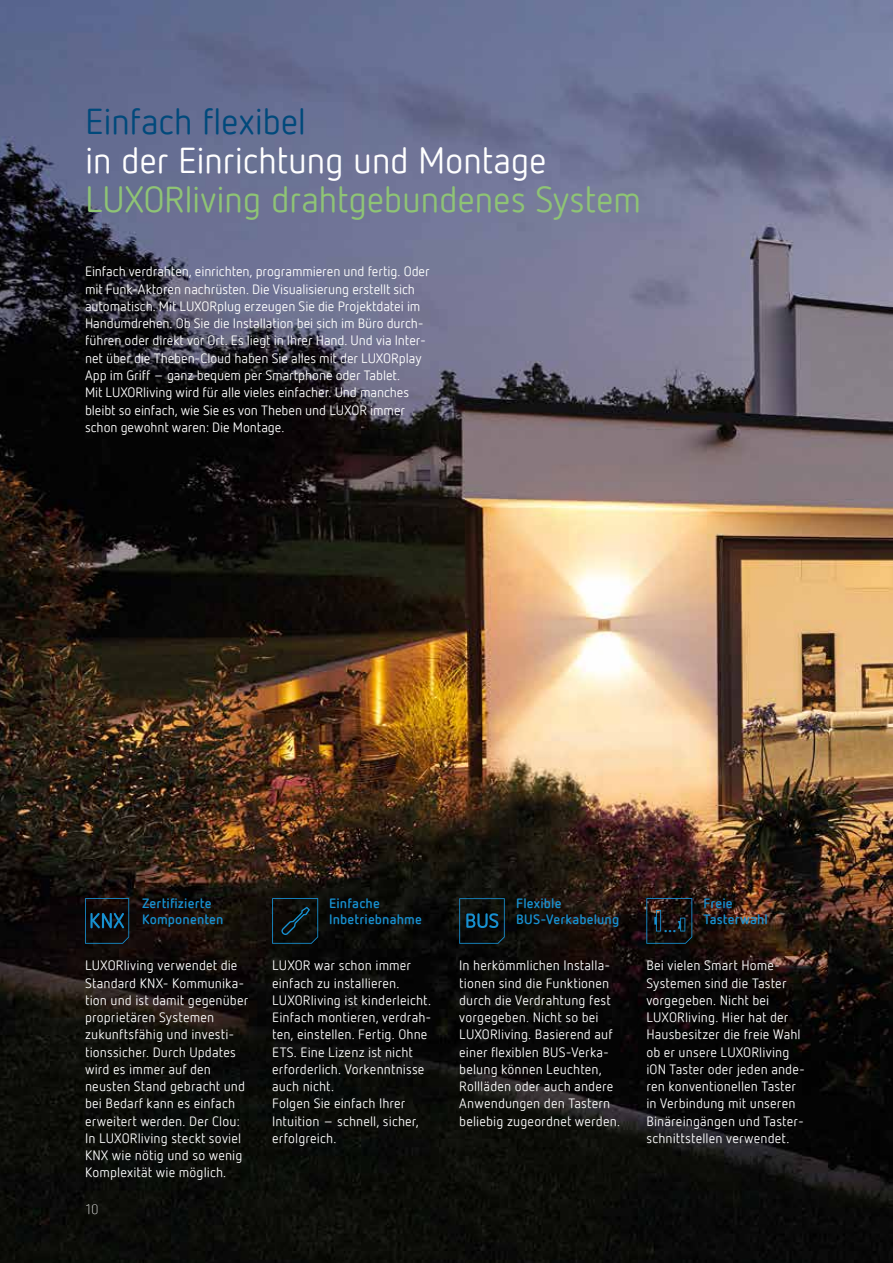
<style>
.page{position:relative;width:893px;height:1263px;background:#fff}
.page>*{position:absolute;margin:0;border:0;box-sizing:border-box;transform-origin:0 0}
.t1{font:36px "Netto Offc Pro";letter-spacing:-.01em;color:#8fc475}
.t2{font:36px "Netto Offc Pro";letter-spacing:-.01em;color:#fff}
.t3{font:36px "Netto Offc Pro";letter-spacing:-.005em;color:#00497b}
.t4{font:700 16.35px "Netto Offc Pro";color:#1790d0}
.t5{font:13.5px/17.2px "Netto Offc Pro";letter-spacing:.005em;color:#fff}
.t6{font:700 13.5px/16.5px "Netto Offc Pro";letter-spacing:.01em;color:#1790d0}
.t7{font:300 13.5px "Netto Offc Pro";color:#fff}
</style>
<div class="page">
<img style="left:0;top:0;width:893px;height:1263px">
<svg style="left:85px;top:898px;width:44px;height:46px;background:#11202b"></svg>
<svg style="left:272px;top:898px;width:46px;height:46px;background:#0e1b20"></svg>
<svg style="left:459px;top:898px;width:46px;height:46px;background:#0d232b"></svg>
<svg style="left:646px;top:898px;width:46px;height:46px;background:#1b1f23"></svg>
<h1 class="t3" style="left:85px;top:98px;width:223px">Einfach flexibel</h1>
<h1 class="t2" style="left:85px;top:137px;width:463px">in der Einrichtung und Montage</h1>
<h1 class="t1" style="left:85px;top:176px;width:558px">LUXORliving drahtgebundenes System</h1>
<p class="t5" style="left:85px;top:263px;width:346px">Einfach verdrahten, einrichten, programmieren und fertig. Oder mit Funk-Aktoren nachrüsten. Die Visualisierung erstellt sich automatisch. Mit LUXORplug erzeugen Sie die Projektdatei im Handumdrehen. Ob Sie die Installation bei sich im Büro durch&shy;führen oder direkt vor Ort. Es liegt in Ihrer Hand. Und via Inter&shy;net über die Theben-Cloud haben Sie alles mit der LUXORplay App im Griff – ganz bequem per Smartphone oder Tablet.<br>Mit LUXORliving wird für alle vieles einfacher. Und manches bleibt so einfach, wie Sie es von Theben und LUXOR immer schon gewohnt waren: Die Montage.</p>
<p class="t6" style="left:142px;top:894px;width:83px">Zertifizierte<br>Komponenten</p>
<p class="t5" style="left:85px;top:956px;width:165px">LUXORliving verwendet die<br>Standard KNX- Kommunika&shy;tion und ist damit gegenüber proprietären Systemen zukunftsfähig und investi&shy;tionssicher. Durch Updates wird es immer auf den neusten Stand gebracht und bei Bedarf kann es einfach erweitert werden. Der Clou:<br>In LUXORliving steckt soviel<br>KNX wie nötig und so wenig<br>Komplexität wie möglich.</p>
<p class="t7" style="left:85px;top:1201px;width:15px">10</p>
<p class="t6" style="left:329px;top:894px;width:94px">Einfache<br>Inbetriebnahme</p>
<p class="t5" style="left:272px;top:956px;width:161px">LUXOR war schon immer einfach zu installieren.<br>LUXORliving ist kinderleicht.<br>Einfach montieren, verdrah&shy;ten, einstellen. Fertig. Ohne<br>ETS. Eine Lizenz ist nicht erforderlich. Vorkenntnisse auch nicht.<br>Folgen Sie einfach Ihrer<br>Intuition – schnell, sicher, erfolgreich.</p>
<p class="t6" style="left:516px;top:894px;width:105px">Flexible<br>BUS-Verkabelung</p>
<p class="t5" style="left:459px;top:956px;width:162px">In herkömmlichen Installa&shy;tionen sind die Funktionen durch die Verdrahtung fest vorgegeben. Nicht so bei<br>LUXORliving. Basierend auf einer flexiblen BUS-Verka&shy;belung können Leuchten,<br>Rollläden oder auch andere<br>Anwendungen den Tastern beliebig zugeordnet werden.</p>
<p class="t6" style="left:703px;top:894px;width:66px">Freie<br>Tasterwahl</p>
<p class="t5" style="left:646px;top:956px;width:160px">Bei vielen Smart Home-<br>Systemen sind die Taster vorgegeben. Nicht bei<br>LUXORliving. Hier hat der<br>Hausbesitzer die freie Wahl ob er unsere LUXORliving iON Taster oder jeden ande&shy;ren konventionellen Taster in Verbindung mit unseren<br>Binäreingängen und Taster&shy;schnittstellen verwendet.</p>
<p class="t4" style="left:664px;top:915px;width:14px">...</p>
</div>
